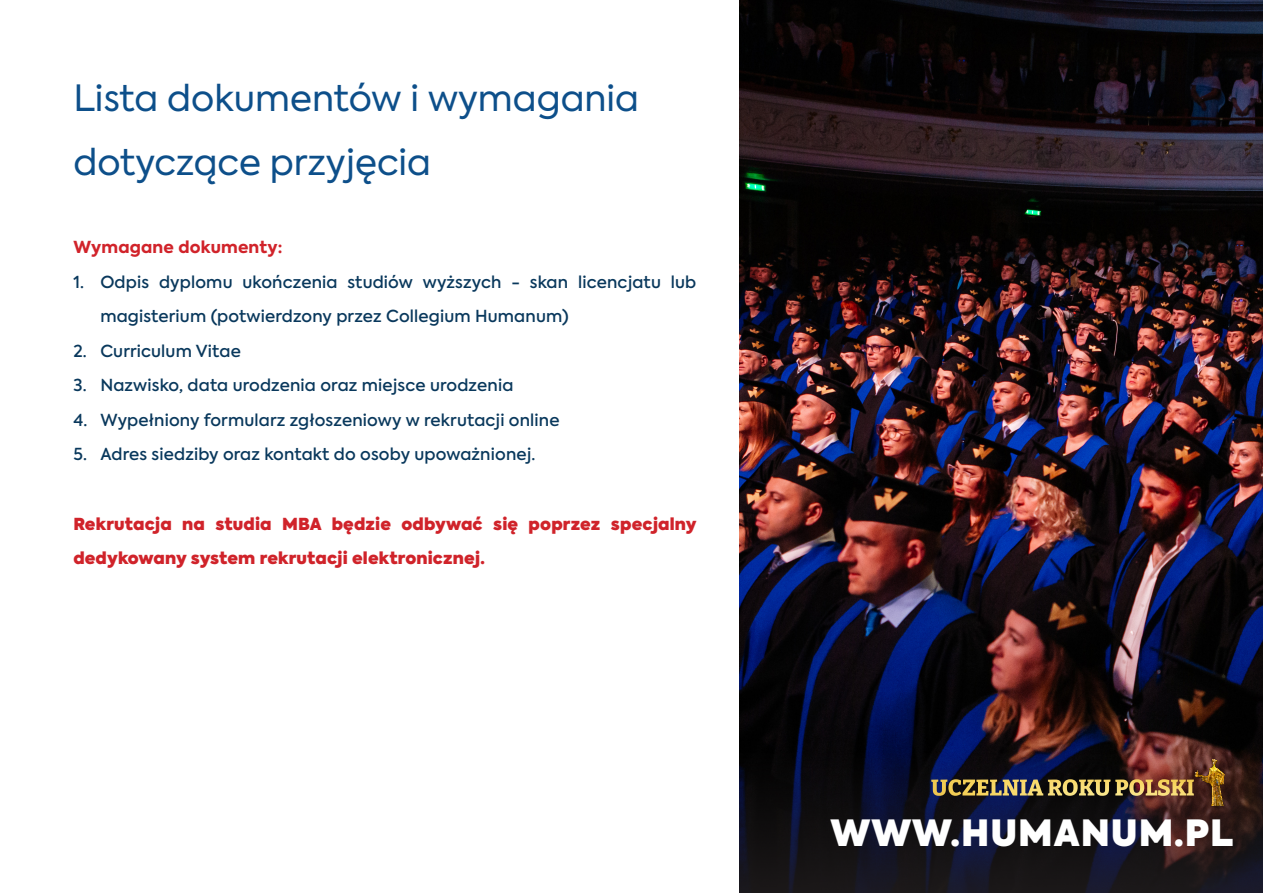
<style>
.page{position:relative;width:1263px;height:893px;background:#fff}
.page>*{position:absolute;margin:0;border:0;box-sizing:border-box;transform-origin:0 0}
.t1{font:36px/64.5px "Axiforma";color:#0d4f8a}
.t2{font:800 36px "Axiforma";letter-spacing:.025em;color:#fff}
.t3{font:500 16.5px/34.5px "Axiforma";letter-spacing:.01em;color:#09385c}
.t4{font:800 16.5px/34.5px "Axiforma";letter-spacing:.01em;color:#d0232a}
.t5{font:800 16.5px "Axiforma";letter-spacing:.01em;color:#d1232a}
</style>
<div class="page">
<img style="left:740px;top:0;width:523px;height:697px">
<svg style="left:740px;top:697px;width:523px;height:196px;background:#1a131d"></svg>
<svg style="left:948px;top:779px;width:222px;height:17px;background:#897646"></svg>
<img style="left:1195px;top:759px;width:29px;height:47px">
<h1 class="t1" style="left:73px;top:66px;width:567px">Lista dokumentów i wymagania dotyczące przyjęcia</h1>
<p class="t5" style="left:73px;top:236px;width:211px">Wymagane dokumenty:</p>
<p class="t3" style="left:100px;top:265px;width:597px;text-indent:-27px">1. Odpis dyplomu ukończenia studiów wyższych - skan licencjatu lub magisterium (potwierdzony przez Collegium Humanum)</p>
<p class="t3" style="left:73px;top:334px;width:169px">2. Curriculum Vitae</p>
<p class="t3" style="left:73px;top:369px;width:441px">3. Nazwisko, data urodzenia oraz miejsce urodzenia</p>
<p class="t3" style="left:73px;top:403px;width:488px">4. Wypełniony formularz zgłoszeniowy w rekrutacji online</p>
<p class="t3" style="left:73px;top:438px;width:464px">5. Adres siedziby oraz kontakt do osoby upoważnionej.</p>
<p class="t4" style="left:73px;top:506px;width:625px">Rekrutacja na studia MBA będzie odbywać się poprzez specjalny dedykowany system rekrutacji elektronicznej.</p>
<h1 class="t2" style="left:831px;top:807px;width:404px">WWW.HUMANUM.PL</h1>
</div>
